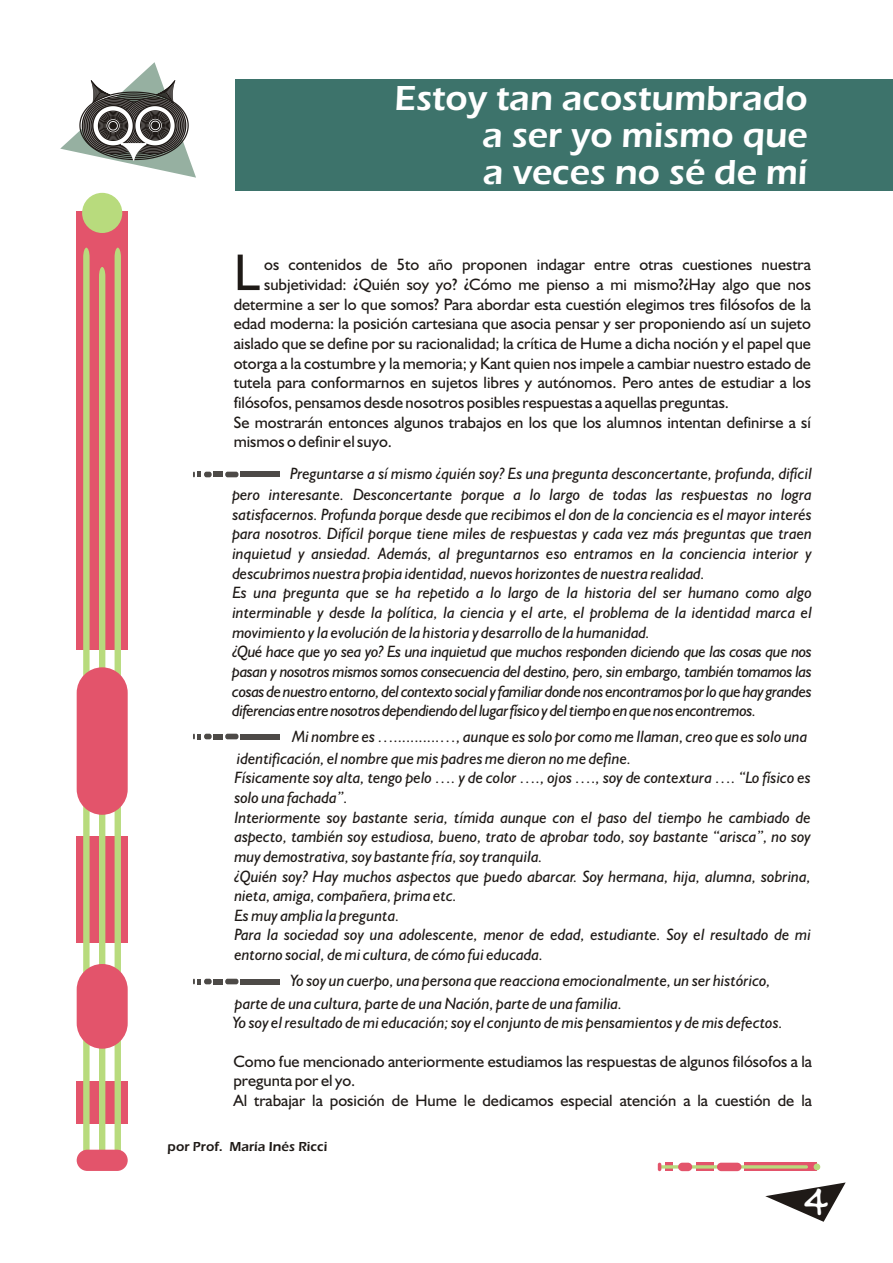
<style>
.page{position:relative;width:893px;height:1263px;background:#fff}
.page>*{position:absolute;margin:0;border:0;box-sizing:border-box;transform-origin:0 0}
.t1{font:51.9px "Humanist 521 BT";color:#1f1a17}
.t2{font:600 36px/36.9px "Eras ITC";color:#fff;text-align:justify}
.t3{font:35.1px "Almagro";color:#fff}
.t4{font:italic 16.5px/19.8px "Humanist 521 BT";color:#1f1a17}
.t5{font:16.5px/19.6px "Humanist 521 BT";color:#1f1a17}
.t6{font:600 13.5px "Eras ITC";color:#1f1a17}
</style>
<div class="page">
<svg style="left:744px;top:1163px;width:73px;height:8px"></svg>
<svg style="left:696px;top:1163px;width:17px;height:8px"></svg>
<svg style="left:666px;top:1163px;width:7px;height:8px"></svg>
<hr style="left:659px;top:1165px;width:149px;height:3px;background:#b8db7d;border-radius:2px">
<div style="left:814px;top:1163px;width:6px;height:7px;background:#b8db7d;border-radius:50%"></div>
<svg style="left:658px;top:1163px;width:3px;height:8px"></svg>
<div style="left:678px;top:1163px;width:14px;height:8px;background:#e3546b;border-radius:4px"></div>
<div style="left:717px;top:1163px;width:24px;height:8px;background:#e3546b;border-radius:4px"></div>
<svg style="left:765px;top:1182px;width:81px;height:40px"></svg>
<div style="left:235px;top:79px;width:657px;height:112px;background:#3d736b"></div>
<div style="left:77px;top:212px;width:51px;height:438px;background:#e3546b"></div>
<div style="left:77px;top:836px;width:51px;height:106px;background:#e3546b"></div>
<div style="left:77px;top:1081px;width:51px;height:42px;background:#e3546b"></div>
<svg style="left:60px;top:62px;width:136px;height:116px"></svg>
<div style="left:99px;top:267px;width:6px;height:883px;background:#b8db7d"></div>
<div style="left:115px;top:248px;width:6px;height:902px;background:#b8db7d"></div>
<svg style="left:83px;top:248px;width:7px;height:903px;background:#bcd17d"></svg>
<div style="left:82px;top:193px;width:40px;height:40px;background:#b8db7d;border-radius:50%"></div>
<div style="left:77px;top:1150px;width:51px;height:21px;background:#e3546b;border-radius:11px"></div>
<div style="left:77px;top:964px;width:51px;height:85px;background:#e3546b;border-radius:26px"></div>
<div style="left:77px;top:667px;width:51px;height:148px;background:#e3546b;border-radius:26px"></div>
<div style="left:240px;top:472px;width:40px;height:5px;background:#4d4a47"></div>
<div style="left:214px;top:472px;width:9px;height:5px;background:#4d4a47"></div>
<svg style="left:193px;top:472px;width:8px;height:5px"></svg>
<div style="left:204px;top:472px;width:8px;height:5px;background:#4d4a47;border-radius:3px"></div>
<div style="left:225px;top:472px;width:14px;height:5px;background:#4d4a47;border-radius:3px"></div>
<div style="left:240px;top:734px;width:40px;height:5px;background:#4d4a47"></div>
<div style="left:214px;top:734px;width:9px;height:5px;background:#4d4a47"></div>
<svg style="left:193px;top:734px;width:8px;height:5px"></svg>
<div style="left:204px;top:734px;width:8px;height:5px;background:#4d4a47;border-radius:3px"></div>
<div style="left:225px;top:734px;width:14px;height:5px;background:#4d4a47;border-radius:3px"></div>
<div style="left:240px;top:979px;width:40px;height:5px;background:#4d4a47"></div>
<div style="left:214px;top:979px;width:9px;height:5px;background:#4d4a47"></div>
<svg style="left:193px;top:979px;width:8px;height:5px"></svg>
<div style="left:204px;top:979px;width:8px;height:5px;background:#4d4a47;border-radius:3px"></div>
<div style="left:225px;top:979px;width:14px;height:5px;background:#4d4a47;border-radius:3px"></div>
<h2 class="t2" style="left:483px;top:84px;width:327px;text-indent:-88px">Estoy tan acostumbrado a ser yo mismo que a veces no sé de mí</h2>
<h1 class="t1" style="left:234px;top:251px;width:28px">L</h1>
<p class="t5" style="left:264px;top:256px;width:548px">os contenidos de 5to año proponen indagar entre otras cuestiones nuestra</p>
<p class="t5" style="left:234px;top:276px;width:579px;text-indent:30px">subjetividad: ¿Quién soy yo? ¿Cómo me pienso a mi mismo?¿Hay algo que nos determine a ser lo que somos? Para abordar esta cuestión elegimos tres filósofos de la edad moderna: la posición cartesiana que asocia pensar y ser proponiendo así un sujeto aislado que se define por su racionalidad; la crítica de Hume a dicha noción y el papel que otorga a la costumbre y la memoria; y Kant quien nos impele a cambiar nuestro estado de tutela para conformarnos en sujetos libres y autónomos. Pero antes de estudiar a los filósofos, pensamos desde nosotros posibles respuestas a aquellas preguntas.<br>Se mostrarán entonces algunos trabajos en los que los alumnos intentan definirse a sí mismos o definir el suyo.</p>
<p class="t4" style="left:232px;top:465px;width:581px;text-indent:58px">Preguntarse a sí mismo ¿quién soy? Es una pregunta desconcertante, profunda, difícil pero interesante. Desconcertante porque a lo largo de todas las respuestas no logra satisfacernos. Profunda porque desde que recibimos el don de la conciencia es el mayor interés para nosotros. Difícil porque tiene miles de respuestas y cada vez más preguntas que traen inquietud y ansiedad. Además, al preguntarnos eso entramos en la conciencia interior y descubrimos nuestra propia identidad, nuevos horizontes de nuestra realidad.<br>Es una pregunta que se ha repetido a lo largo de la historia del ser humano como algo interminable y desde la política, la ciencia y el arte, el problema de la identidad marca el movimiento y la evolución de la historia y desarrollo de la humanidad.<br>¿Qué hace que yo sea yo? Es una inquietud que muchos responden diciendo que las cosas que nos pasan y nosotros mismos somos consecuencia del destino, pero, sin embargo, también tomamos las cosasdenuestroentorno,del contextosocialyfamiliardondenos encontramosporloquehay grandes diferenciasentrenosotrosdependiendodellugarfísicoydeltiempoenquenosencontremos.</p>
<p class="t4" style="left:234px;top:749px;width:578px">identificación, el nombre que mis padres me dieron no me define.<br>Físicamente soy alta, tengo pelo …. y de color …., ojos …., soy de contextura …. “Lo físico es solo una fachada”.<br>Interiormente soy bastante seria, tímida aunque con el paso del tiempo he cambiado de aspecto, también soy estudiosa, bueno, trato de aprobar todo, soy bastante “arisca”, no soy muy demostrativa, soy bastante fría, soy tranquila.<br>¿Quién soy? Hay muchos aspectos que puedo abarcar. Soy hermana, hija, alumna, sobrina, nieta, amiga, compañera, prima etc.<br>Es muy amplia la pregunta.<br>Para la sociedad soy una adolescente, menor de edad, estudiante. Soy el resultado de mi entorno social, de mi cultura, de cómo fui educada.</p>
<p class="t4" style="left:235px;top:970px;width:537px;line-height:22.6px;text-indent:55px">Yo soy un cuerpo, una persona que reacciona emocionalmente, un ser histórico, parte de una cultura, parte de una Nación, parte de una familia.</p>
<p class="t4" style="left:232px;top:1014px;width:552px">Yo soy el resultado de mi educación; soy el conjunto de mis pensamientos y de mis defectos.</p>
<p class="t5" style="left:233px;top:1052px;width:580px">Como fue mencionado anteriormente estudiamos las respuestas de algunos filósofos a la pregunta por el yo.<br>Al trabajar la posición de Hume le dedicamos especial atención a la cuestión de la</p>
<p class="t4" style="left:292px;top:728px;width:517px">Mi nombre es …...........…, aunque es solo por como me llaman, creo que es solo una</p>
<p class="t6" style="left:168px;top:1141px;width:161px">por Prof. María Inés Ricci</p>
<h3 class="t3" style="left:801px;top:1180px;width:28px">4</h3>
</div>
